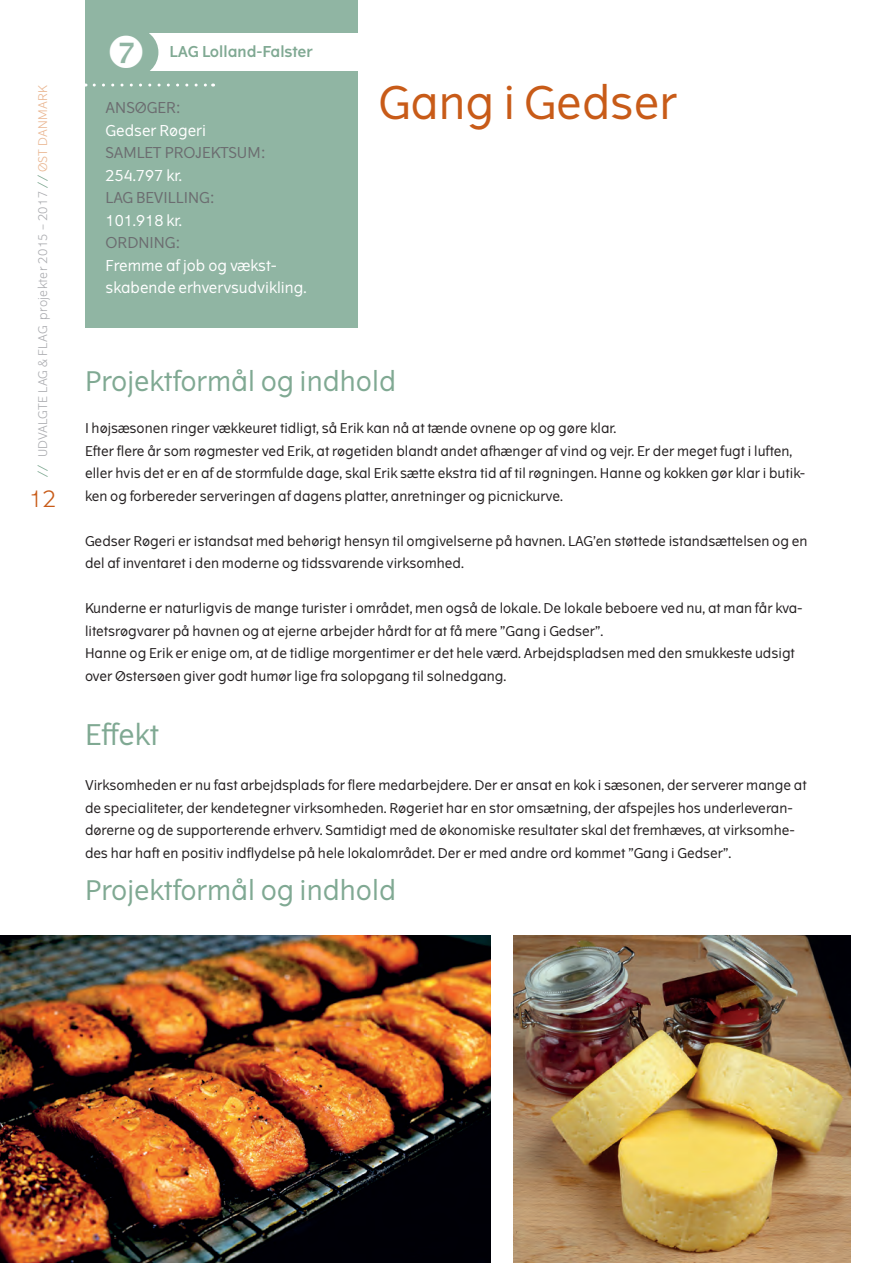
<style>
.page{position:relative;width:893px;height:1263px;background:#fff}
.page>*{position:absolute;margin:0;border:0;box-sizing:border-box;transform-origin:0 0}
.t1{font:45px "The Wave";color:#c85b18}
.t2{font:28.5px "The Wave";color:#80a993}
.t3{font:27px "The Wave";color:#80a993}
.t4{font:300 22.5px "The Wave";color:#c85b18}
.t5{font:15px/22.5px "The Wave";color:#fff}
.t6{font:15px/22.5px "The Wave";color:#6c6d70}
.t7{font:600 15px "The Wave";color:#80a993}
.t8{font:13.5px/22.5px "The Wave";color:#231f20}
.t9{font:300 12px "The Wave";letter-spacing:.03em;color:#a8a9ad}
.s1{color:#6f9e85}
.s2{color:#e9b48e}
.s3{color:#6c6d70}
.s4{color:#fff}
</style>
<div class="page">
<div style="left:85px;top:0;width:272px;height:328px;background:#90b5a3"></div>
<svg style="left:94px;top:84px;width:120px;height:3px"></svg>
<div style="left:149px;top:33px;width:222px;height:38px;background:#fff"></div>
<div style="left:110px;top:28px;width:48px;height:49px;background:#90b5a3;border-radius:50%"></div>
<img style="left:0;top:935px;width:491px;height:328px">
<img style="left:513px;top:935px;width:337px;height:328px">
<p class="t9" style="left:35px;top:477px;width:394px;rotate:-90deg"><span class="s1">//</span> UDVALGTE LAG &amp; FLAG projekter 2015 – 2017 <span class="s1">//</span> <span class="s2">ØST DANMARK</span></p>
<h3 class="t4" style="left:29px;top:484px;width:29px">12</h3>
<p class="t7" style="left:170px;top:42px;width:145px">LAG Lolland-Falster</p>
<p class="t5" style="left:106px;top:97px;width:102px"><span class="s3">ANSØGER:<br></span>Gedser Røgeri</p>
<p class="t6" style="left:106px;top:142px;width:162px">SAMLET PROJEKTSUM:</p>
<p class="t5" style="left:106px;top:164px;width:78px">254.797 kr.</p>
<p class="t6" style="left:106px;top:187px;width:111px">LAG BEVILLING:<br><span class="s4">101.918 kr.</span></p>
<p class="t6" style="left:106px;top:232px;width:77px">ORDNING:</p>
<p class="t5" style="left:106px;top:254px;width:173px">Fremme af job og vækst-</p>
<p class="t5" style="left:106px;top:277px;width:203px">skabende erhvervsudvikling.</p>
<p class="t1" style="left:378px;top:74px;width:300px">Gang i Gedser</p>
<p class="t3" style="left:85px;top:364px;width:313px">Projektformål og indhold</p>
<p class="t8" style="left:85px;top:417px;width:533px">I højsæsonen ringer vækkeuret tidligt, så Erik kan nå at tænde ovnene op og gøre klar.</p>
<p class="t8" style="left:85px;top:440px;width:722px">Efter flere år som røgmester ved Erik, at røgetiden blandt andet afhænger af vind og vejr. Er der meget fugt i luften, eller hvis det er en af de stormfulde dage, skal Erik sætte ekstra tid af til røgningen. Hanne og kokken gør klar i butik&shy;ken og forbereder serveringen af dagens platter, anretninger og picnickurve.</p>
<p class="t8" style="left:85px;top:530px;width:724px">Gedser Røgeri er istandsat med behørigt hensyn til omgivelserne på havnen. LAG’en støttede istandsættelsen og en del af inventaret i den moderne og tidssvarende virksomhed.</p>
<p class="t8" style="left:85px;top:597px;width:719px">Kunderne er naturligvis de mange turister i området, men også de lokale. De lokale beboere ved nu, at man får kva&shy;litetsrøgvarer på havnen og at ejerne arbejder hårdt for at få mere ”Gang i Gedser”.</p>
<p class="t8" style="left:85px;top:642px;width:711px">Hanne og Erik er enige om, at de tidlige morgentimer er det hele værd. Arbejdspladsen med den smukkeste udsigt over Østersøen giver godt humør lige fra solopgang til solnedgang.</p>
<p class="t2" style="left:85px;top:717px;width:76px">Effekt</p>
<p class="t8" style="left:85px;top:774px;width:723px">Virksomheden er nu fast arbejdsplads for flere medarbejdere. Der er ansat en kok i sæsonen, der serverer mange at de specialiteter, der kendetegner virksomheden. Røgeriet har en stor omsætning, der afspejles hos underleveran&shy;dørerne og de supporterende erhverv. Samtidigt med de økonomiske resultater skal det fremhæves, at virksomhe&shy;des har haft en positiv indflydelse på hele lokalområdet. Der er med andre ord kommet ”Gang i Gedser”.</p>
<p class="t3" style="left:85px;top:873px;width:313px">Projektformål og indhold</p>
</div>
